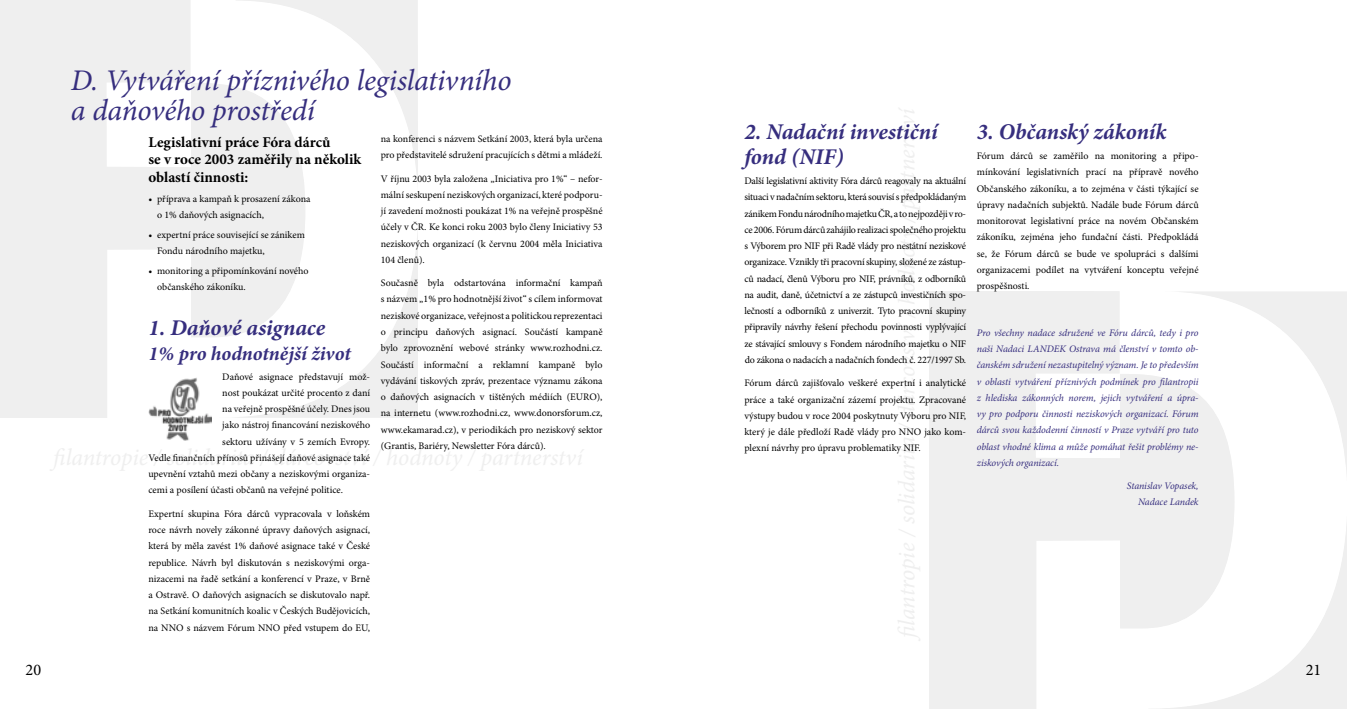
<style>
.page{position:relative;width:1347px;height:709px;background:#fff}
.page>*{position:absolute;margin:0;border:0;box-sizing:border-box;transform-origin:0 0}
.t1{font:italic 30px/30px "Minion Pro";letter-spacing:-.01em;color:#362e7e}
.t2{font:italic 700 22.5px/25px "Minion Pro";letter-spacing:-.005em;color:#362e7e}
.t3{font:italic 700 20px "Minion Pro";letter-spacing:-.005em;color:#362e7e}
.t4{font:16.25px "Minion Pro";color:#000}
.t5{font:700 15px/17.5px "Minion Pro";color:#000}
.t6{font:10px/16.2px "Minion Pro";color:#000;text-align:justify}
.t7{font:italic 10px/16.2px "Minion Pro";letter-spacing:-.01em;color:#362e7e;text-align:justify}
</style>
<div class="page">
<svg style="left:247px;top:337px;width:171px;height:80px"></svg>
<svg style="left:191px;top:0;width:227px;height:337px"></svg>
<svg style="left:0;top:0;width:191px;height:418px;fill:#efefef"></svg>
<svg style="left:1162px;top:628px;width:184px;height:81px"></svg>
<svg style="left:1120px;top:292px;width:226px;height:336px"></svg>
<svg style="left:929px;top:291px;width:191px;height:418px;fill:#efefef"></svg>
<img style="left:148px;top:377px;width:64px;height:63px">
<h3 class="t4" style="left:26px;top:660px;width:17px">20</h3>
<h1 class="t1" style="left:71px;top:67px;width:442px">D. Vytváření příznivého legislativního a daňového prostředí</h1>
<h3 class="t5" style="left:148px;top:134px;width:214px">Legislativní práce Fóra dárců<br>se v roce 2003 zaměřily na několik oblastí činnosti:</h3>
<p class="t6" style="left:157px;top:191px;width:155px;text-indent:-9px">• příprava a kampaň k prosazení zákona o 1% daňových asignacích,</p>
<p class="t6" style="left:157px;top:227px;width:149px;text-indent:-9px">• expertní práce související se zánikem<br>Fondu národního majetku,</p>
<p class="t6" style="left:157px;top:263px;width:153px;text-indent:-9px">• monitoring a připomínkování nového občanského zákoníku.</p>
<h2 class="t2" style="left:148px;top:316px;width:178px">1. Daňové asignace</h2>
<h3 class="t3" style="left:148px;top:341px;width:204px">1% pro hodnotnější život</h3>
<p class="t6" style="left:222px;top:369px;width:149px">Daňové asignace představují mož-</p>
<p class="t6" style="left:222px;top:385px;width:149px">nost poukázat určité procento z daní</p>
<p class="t6" style="left:222px;top:401px;width:149px">na veřejně prospěšné účely. Dnes jsou</p>
<p class="t6" style="left:222px;top:417px;width:149px">jako nástroj financování neziskového</p>
<p class="t6" style="left:222px;top:434px;width:149px">sektoru užívány v 5 zemích Evropy.</p>
<p class="t6" style="left:148px;top:450px;width:223px">Vedle finančních přínosů přinášejí daňové asignace také</p>
<p class="t6" style="left:148px;top:466px;width:223px">upevnění vztahů mezi občany a neziskovými organiza-</p>
<p class="t6" style="left:148px;top:482px;width:196px">cemi a posílení účasti občanů na veřejné politice.</p>
<p class="t6" style="left:148px;top:506px;width:223px">Expertní skupina Fóra dárců vypracovala v loňském roce návrh novely zákonné úpravy daňových asignací, která by měla zavést 1% daňové asignace také v České republice. Návrh byl diskutován s neziskovými orga&shy;nizacemi na řadě setkání a konferencí v Praze, v Brně a Ostravě. O daňových asignacích se diskutovalo např. na Setkání komunitních koalic v Českých Budějovicích, na NNO s názvem Fórum NNO před vstupem do EU,</p>
<p class="t6" style="left:381px;top:131px;width:223px">na konferenci s názvem Setkání 2003, která byla určena pro představitelé sdružení pracujících s dětmi a mládeží.</p>
<p class="t6" style="left:381px;top:171px;width:223px">V říjnu 2003 byla založena „Iniciativa pro 1%“ – nefor&shy;mální seskupení neziskových organizací, které podporu&shy;jí zavedení možnosti poukázat 1% na veřejně prospěšné účely v ČR. Ke konci roku 2003 bylo členy Iniciativy 53 neziskových organizací (k červnu 2004 měla Iniciativa 104 členů).</p>
<p class="t6" style="left:381px;top:275px;width:223px">Současně byla odstartována informační kampaň s názvem „1% pro hodnotnější život“ s cílem informovat neziskové organizace, veřejnost a politickou reprezentaci o principu daňových asignací. Součástí kampaně bylo zprovoznění webové stránky www.rozhodni.cz.<br>Součástí informační a reklamní kampaně bylo vydávání tiskových zpráv, prezentace významu zákona o daňových asignacích v tištěných médiích (EURO), na internetu (www.rozhodni.cz, www.donorsforum.cz, www.ekamarad.cz), v periodikách pro neziskový sektor (Grantis, Bariéry, Newsletter Fóra dárců).</p>
<h2 class="t2" style="left:744px;top:120px;width:195px">2. Nadační investiční fond (NIF)</h2>
<p class="t6" style="left:744px;top:173px;width:223px">Další legislativní aktivity Fóra dárců reagovaly na aktuální situaci v nadačním sektoru, která souvisí s předpokládaným zánikem Fondu národního majetku ČR, a to nejpozději v ro&shy;ce 2006. Fórum dárců zahájilo realizaci společného projektu s Výborem pro NIF při Radě vlády pro nestátní neziskové organizace. Vznikly tři pracovní skupiny, složené ze zástup&shy;ců nadací, členů Výboru pro NIF, právníků, z odborníků na audit, daně, účetnictví a ze zástupců investičních spo&shy;lečností a odborníků z univerzit. Tyto pracovní skupiny připravily návrhy řešení přechodu povinnosti vyplývající ze stávající smlouvy s Fondem národního majetku o NIF do zákona o nadacích a nadačních fondech č. 227/1997 Sb.</p>
<p class="t6" style="left:744px;top:375px;width:223px">Fórum dárců zajišťovalo veškeré expertní i analytické práce a také organizační zázemí projektu. Zpracované výstupy budou v roce 2004 poskytnuty Výboru pro NIF, který je dále předloží Radě vlády pro NNO jako kom&shy;plexní návrhy pro úpravu problematiky NIF.</p>
<h2 class="t2" style="left:976px;top:120px;width:191px">3. Občanský zákoník</h2>
<p class="t6" style="left:976px;top:148px;width:223px">Fórum dárců se zaměřilo na monitoring a připo&shy;mínkování legislativních prací na přípravě nového Občanského zákoníku, a to zejména v části týkající se úpravy nadačních subjektů. Nadále bude Fórum dárců monitorovat legislativní práce na novém Občanském zákoníku, zejména jeho fundační části. Předpokládá se, že Fórum dárců se bude ve spolupráci s dalšími organizacemi podílet na vytváření konceptu veřejné prospěšnosti.</p>
<p class="t7" style="left:976px;top:325px;width:223px">Pro všechny nadace sdružené ve Fóru dárců, tedy i pro naši Nadaci LANDEK Ostrava má členství v tomto ob&shy;čanském sdružení nezastupitelný význam. Je to především v oblasti vytváření příznivých podmínek pro filantropii z hlediska zákonných norem, jejich vytváření a úpra&shy;vy pro podporu činnosti neziskových organizací. Fórum dárců svou každodenní činností v Praze vytváří pro tuto oblast vhodné klima a může pomáhat řešit problémy ne&shy;ziskových organizací.</p>
<p class="t7" style="left:1126px;top:478px;width:73px;text-align:right">Stanislav Vopasek,<br>Nadace Landek</p>
<h3 class="t4" style="left:1305px;top:660px;width:17px">21</h3>
</div>
